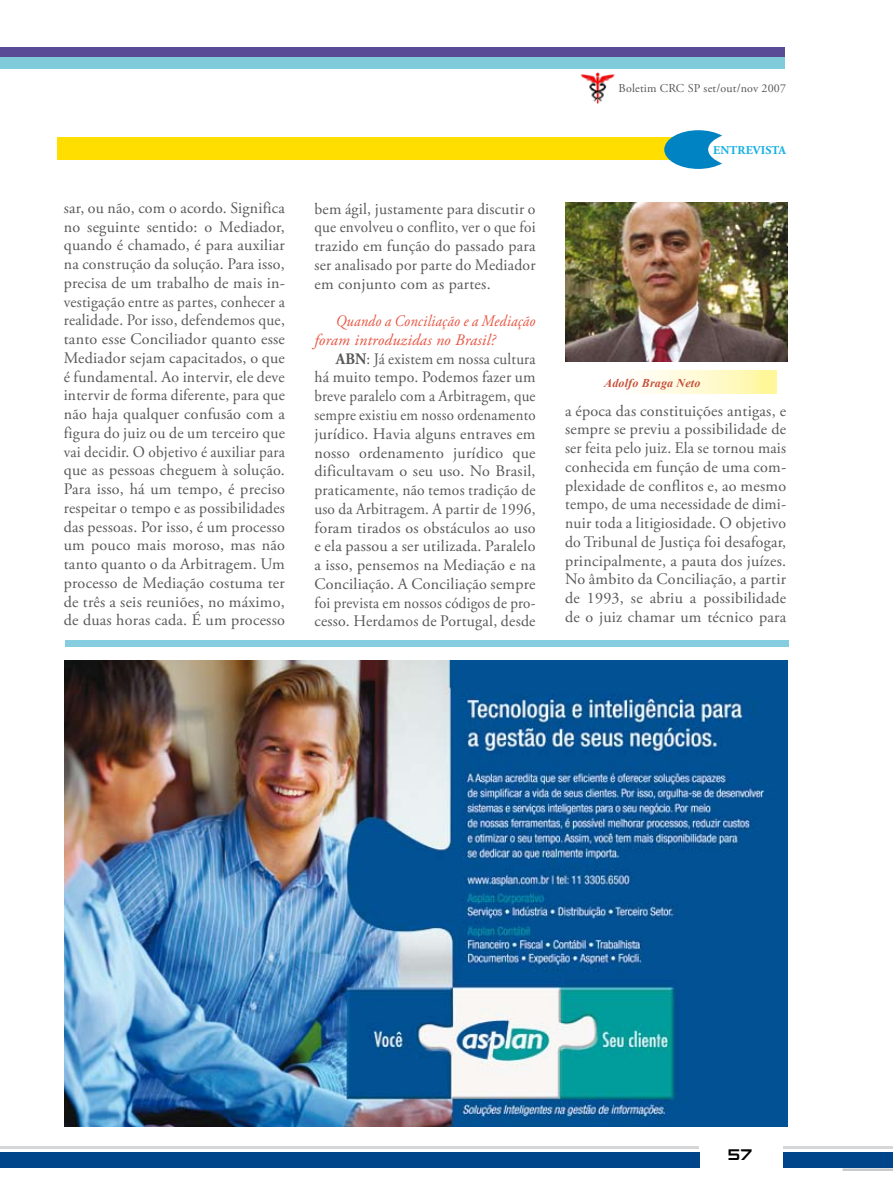
<style>
.page{position:relative;width:893px;height:1191px;background:#fff}
.page>*{position:absolute;margin:0;border:0;box-sizing:border-box;transform-origin:0 0}
.t1{font:18px "Zeroes";color:#000}
.t2{font:16.05px/18.8px "Adobe Garamond Pro";letter-spacing:.015em;color:#58585a;text-align:justify}
.t3{font:16.05px "Adobe Garamond Pro";letter-spacing:.015em;color:#58585a;scale:.94 1}
.t4{font:16.05px "Adobe Garamond Pro";letter-spacing:.015em;color:#58585a;scale:.93 1}
.t5{font:16.05px "Adobe Garamond Pro";letter-spacing:.015em;color:#58585a;scale:.92 1}
.t6{font:16.05px "Adobe Garamond Pro";letter-spacing:.015em;color:#58585a;scale:.96 1}
.t7{font:16.05px "Adobe Garamond Pro";letter-spacing:.015em;color:#58585a;scale:.95 1}
.t8{font:italic 16.05px "Adobe Garamond Pro";letter-spacing:.015em;color:#e85441;scale:.91 1}
.t9{font:italic 16.05px "Adobe Garamond Pro";letter-spacing:.015em;color:#e85441}
.t10{font:12px "Adobe Garamond Pro";letter-spacing:.015em;color:#58585a}
.t11{font:italic 700 12px "Times New Roman";letter-spacing:.015em;color:#c64f39}
.t12{font:700 12px "Adobe Garamond Pro";letter-spacing:.015em;color:#15b0e2}
.s1{font-weight:700}
</style>
<div class="page">
<hr style="left:843px;top:1169px;width:50px;height:1px;background:#c5c6c8">
<div style="left:0;top:1152px;width:700px;height:16px;background:#004589"></div>
<hr style="left:0;top:1146px;width:699px;height:3px;background:#d5d6d7">
<div style="left:783px;top:1151px;width:110px;height:16px;background:#004589"></div>
<hr style="left:783px;top:1146px;width:110px;height:2px;background:#d5d6d7">
<div style="left:57px;top:137px;width:728px;height:22px;background:#ffde00"></div>
<img style="left:580px;top:72px;width:35px;height:32px">
<div style="left:664px;top:130px;width:68px;height:39px;background:#0083c2;border-radius:50%"></div>
<div style="left:709px;top:130px;width:100px;height:39px;background:#fff;border-radius:50%"></div>
<div style="left:708px;top:129px;width:102px;height:41px;border:2px solid #fff;border-radius:50%"></div>
<img style="left:566px;top:202px;width:221px;height:159px">
<svg style="left:639px;top:371px;width:137px;height:23px;background:#fffacb"></svg>
<img style="left:65px;top:660px;width:722px;height:466px">
<div style="left:65px;top:640px;width:724px;height:6px;background:#86cedf"></div>
<div style="left:0;top:47px;width:784px;height:12px;background:#594b96"></div>
<div style="left:0;top:57px;width:784px;height:12px;background:#80cbd9"></div>
<p class="t2" style="left:64px;top:199px;width:223px">sar, ou não, com o acordo. Significa no seguinte sentido: o Mediador, quando é chamado, é para auxiliar na construção da solução. Para isso, precisa de um trabalho de mais in&shy;vestigação entre as partes, conhecer a realidade. Por isso, defendemos que, tanto esse Conciliador quanto esse Mediador sejam capacitados, o que é fundamental. Ao intervir, ele deve intervir de forma diferente, para que não haja qualquer confusão com a figura do juiz ou de um terceiro que vai decidir. O objetivo é auxiliar para que as pessoas cheguem à solução.<br>Para isso, há um tempo, é preciso respeitar o tempo e as possibilidades das pessoas. Por isso, é um processo um pouco mais moroso, mas não tanto quanto o da Arbitragem. Um processo de Mediação costuma ter de três a seis reuniões, no máximo, de duas horas cada. É um processo</p>
<p class="t2" style="left:314px;top:200px;width:223px">bem ágil, justamente para discutir o que envolveu o conflito, ver o que foi trazido em função do passado para ser analisado por parte do Mediador em conjunto com as partes.</p>
<p class="t8" style="left:336px;top:311px;width:221px">Quando a Conciliação e a Mediação</p>
<p class="t9" style="left:314px;top:330px;width:183px">foram introduzidas no Brasil?</p>
<p class="t3" style="left:336px;top:349px;width:214px"><span class="s1">ABN</span>: Já existem em nossa cultura</p>
<p class="t2" style="left:314px;top:368px;width:223px">há muito tempo. Podemos fazer um</p>
<p class="t3" style="left:314px;top:386px;width:237px">breve paralelo com a Arbitragem, que</p>
<p class="t5" style="left:314px;top:405px;width:242px">sempre existiu em nosso ordenamento</p>
<p class="t2" style="left:314px;top:425px;width:223px">jurídico. Havia alguns entraves em</p>
<p class="t2" style="left:314px;top:443px;width:223px">nosso ordenamento jurídico que</p>
<p class="t2" style="left:314px;top:462px;width:223px">dificultavam o seu uso. No Brasil,</p>
<p class="t6" style="left:314px;top:480px;width:232px">praticamente, não temos tradição de</p>
<p class="t7" style="left:314px;top:499px;width:234px">uso da Arbitragem. A partir de 1996,</p>
<p class="t2" style="left:314px;top:518px;width:223px">foram tirados os obstáculos ao uso</p>
<p class="t2" style="left:314px;top:537px;width:223px">e ela passou a ser utilizada. Paralelo</p>
<p class="t2" style="left:314px;top:556px;width:223px">a isso, pensemos na Mediação e na</p>
<p class="t2" style="left:314px;top:575px;width:223px">Conciliação. A Conciliação sempre</p>
<p class="t4" style="left:314px;top:593px;width:239px">foi prevista em nossos códigos de pro-</p>
<p class="t2" style="left:314px;top:612px;width:223px">cesso. Herdamos de Portugal, desde</p>
<p class="t10" style="left:619px;top:81px;width:169px">Boletim CRC SP set/out/nov 2007</p>
<p class="t12" style="left:713px;top:143px;width:74px">ENTREVISTA</p>
<p class="t11" style="left:604px;top:374px;width:98px">Adolfo Braga Neto</p>
<p class="t2" style="left:565px;top:402px;width:223px">a época das constituições antigas, e sempre se previu a possibilidade de ser feita pelo juiz. Ela se tornou mais conhecida em função de uma com&shy;plexidade de conflitos e, ao mesmo tempo, de uma necessidade de dimi&shy;nuir toda a litigiosidade. O objetivo do Tribunal de Justiça foi desafogar, principalmente, a pauta dos juízes.<br>No âmbito da Conciliação, a partir de 1993, se abriu a possibilidade de o juiz chamar um técnico para</p>
<p class="t1" style="left:728px;top:1145px;width:26px">57</p>
</div>
